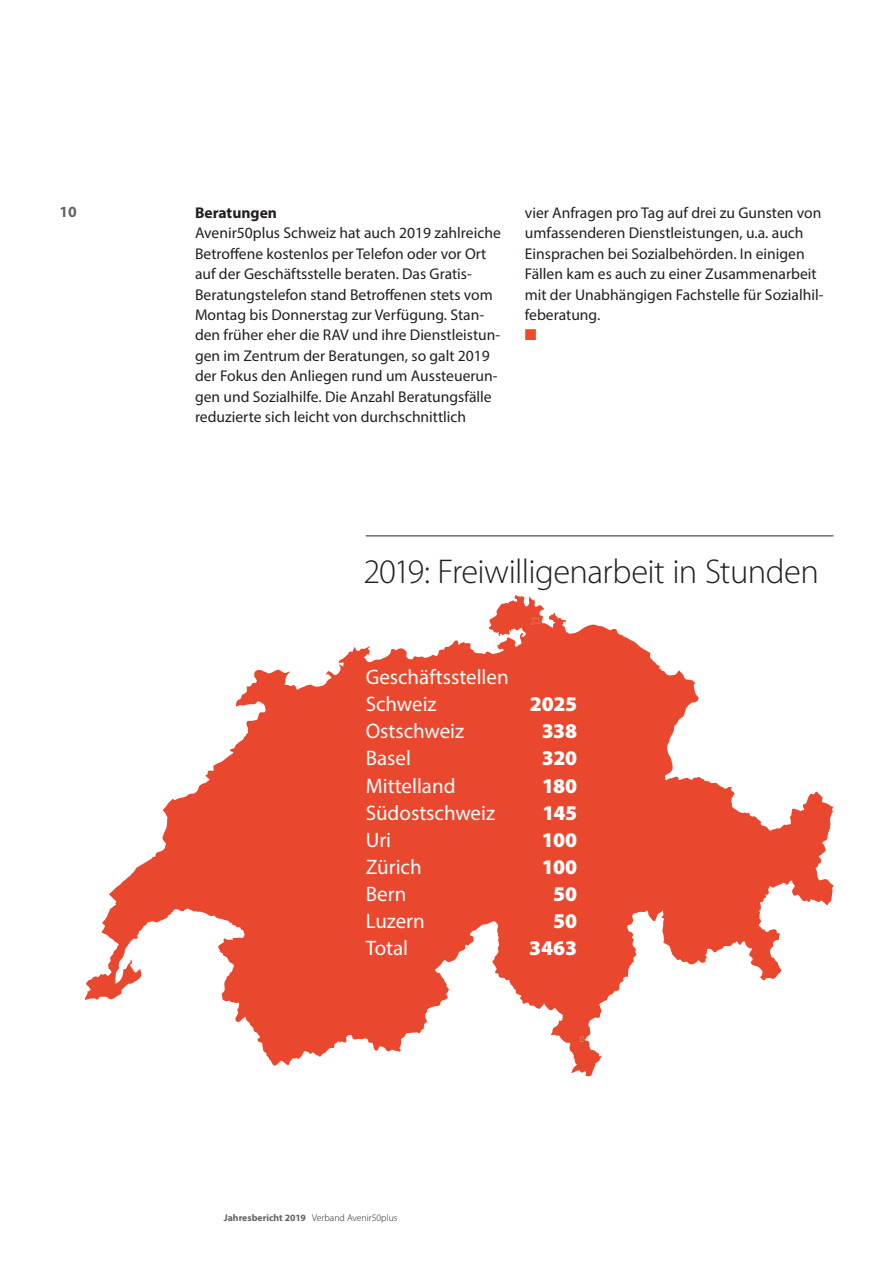
<style>
.page{position:relative;width:893px;height:1263px;background:#fff}
.page>*{position:absolute;margin:0;border:0;box-sizing:border-box;transform-origin:0 0}
.t1{font:300 34.5px "Myriad Pro";letter-spacing:-.02em;color:#231f20}
.t2{font:21px/27px "Myriad Pro";color:#fff}
.t3{font:900 21px "Myriad Pro";letter-spacing:-.01em;color:#fff}
.t4{font:15.6px/20.4px "Myriad Pro";color:#231f20}
.t5{font:700 15.6px "Myriad Pro";color:#231f20}
.t6{font:700 15.6px "Myriad Pro";color:#636366}
.t7{font:15.6px "Zapf Dingbats";color:#f04b24}
.t8{font:300 9.75px "Myriad Pro";color:#231f20}
.s1{font-weight:700;color:#636366}
</style>
<div class="page">
<svg style="left:85px;top:595px;width:748px;height:481px;fill:#ea482e"></svg>
<svg style="left:580px;top:1036px;width:3px;height:6px"></svg>
<svg style="left:531px;top:617px;width:9px;height:8px"></svg>
<hr style="left:366px;top:536px;width:467px;height:1px;background:#231f20">
<p class="t6" style="left:60px;top:202px;width:19px">10</p>
<p class="t5" style="left:195px;top:202px;width:84px">Beratungen</p>
<p class="t4" style="left:195px;top:223px;width:307px">Avenir50plus Schweiz hat auch 2019 zahlreiche Betroffene kostenlos per Telefon oder vor Ort auf der Geschäftsstelle beraten. Das Gratis-Beratungstelefon stand Betroffenen stets vom Montag bis Donnerstag zur Verfügung. Stan&shy;den früher eher die RAV und ihre Dienstleistun&shy;gen im Zentrum der Beratungen, so galt 2019 der Fokus den Anliegen rund um Aussteuerun&shy;gen und Sozialhilfe. Die Anzahl Beratungsfälle reduzierte sich leicht von durchschnittlich</p>
<p class="t4" style="left:525px;top:202px;width:300px">vier Anfragen pro Tag auf drei zu Gunsten von umfassenderen Dienstleistungen, u.a. auch Einsprachen bei Sozialbehörden. In einigen Fällen kam es auch zu einer Zusammenarbeit mit der Unabhängigen Fachstelle für Sozialhil&shy;feberatung.</p>
<p class="t7" style="left:525px;top:328px;width:13px">■</p>
<h1 class="t1" style="left:363px;top:552px;width:457px">2019: Freiwilligenarbeit in Stunden</h1>
<h2 class="t2" style="left:366px;top:664px;width:145px">Geschäftsstellen<br>Schweiz</h2>
<h2 class="t3" style="left:530px;top:692px;width:49px">2025</h2>
<h2 class="t2" style="left:366px;top:718px;width:100px">Ostschweiz</h2>
<h2 class="t3" style="left:542px;top:719px;width:37px">338</h2>
<h2 class="t2" style="left:366px;top:745px;width:47px">Basel</h2>
<h2 class="t3" style="left:542px;top:746px;width:37px">320</h2>
<h2 class="t2" style="left:366px;top:772px;width:91px">Mittelland</h2>
<h2 class="t3" style="left:542px;top:773px;width:37px">180</h2>
<h2 class="t2" style="left:366px;top:799px;width:131px">Südostschweiz</h2>
<h2 class="t3" style="left:542px;top:800px;width:36px">145</h2>
<h2 class="t2" style="left:366px;top:826px;width:27px">Uri</h2>
<h2 class="t3" style="left:542px;top:827px;width:37px">100</h2>
<h2 class="t2" style="left:366px;top:853px;width:57px">Zürich</h2>
<h2 class="t3" style="left:542px;top:854px;width:37px">100</h2>
<h2 class="t2" style="left:366px;top:880px;width:42px">Bern</h2>
<h2 class="t3" style="left:553px;top:881px;width:25px">50</h2>
<h2 class="t2" style="left:366px;top:907px;width:61px">Luzern</h2>
<h2 class="t3" style="left:553px;top:908px;width:25px">50</h2>
<h2 class="t2" style="left:366px;top:934px;width:44px">Total</h2>
<h2 class="t3" style="left:529px;top:935px;width:50px">3463</h2>
<p class="t8" style="left:224px;top:1212px;width:175px"><span class="s1">Jahresbericht 2019</span> Verband Avenir50plus</p>
</div>
